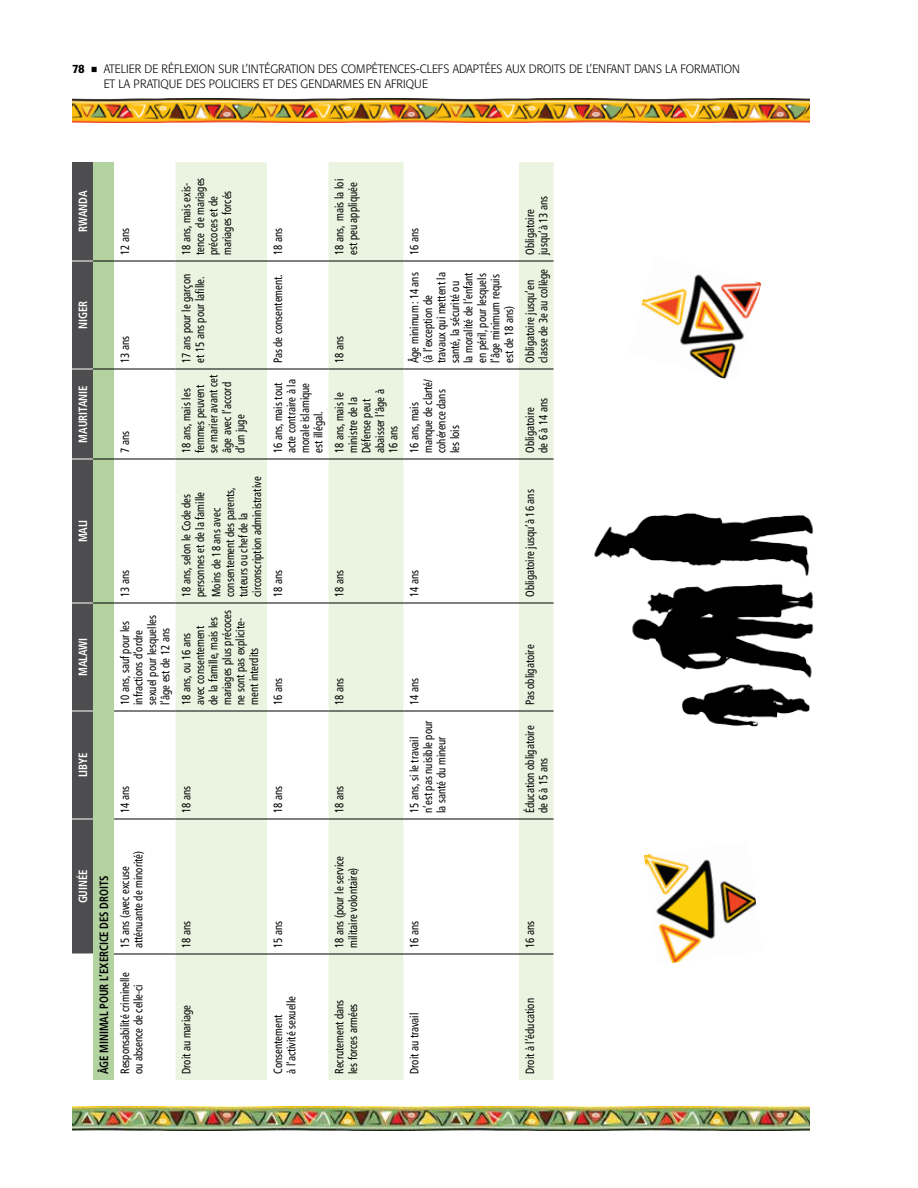
<style>
.page{position:relative;width:918px;height:1188px;background:#fff}
.page>*{position:absolute;margin:0;border:0;box-sizing:border-box;transform-origin:0 0}
.t1{font:condensed 12px/13.5px "Frutiger";color:#000;scale:.9 1}
.t2{font:300 12px/15px "Formata";color:#000;scale:.95 1}
.t3{font:700 condensed 12px "Frutiger";letter-spacing:-.01em;color:#fff;scale:.9 1}
.t4{font:700 condensed 12px "Frutiger";letter-spacing:-.01em;color:#000;scale:.9 1}
.s1{font-weight:500}
.s2{font-family:"Universal Newswith Comm Pi";font-weight:400;font-size:10.5px}
</style>
<div class="page">
<svg style="left:176px;top:162px;width:378px;height:918px;fill:#eaf4e0"></svg>
<hr style="left:114px;top:954px;width:62px;height:1px;background:#000">
<hr style="left:114px;top:819px;width:62px;height:1px;background:#000">
<hr style="left:114px;top:711px;width:62px;height:1px;background:#000">
<hr style="left:114px;top:603px;width:62px;height:1px;background:#000">
<hr style="left:114px;top:459px;width:62px;height:1px;background:#000">
<hr style="left:114px;top:369px;width:62px;height:1px;background:#000">
<hr style="left:114px;top:261px;width:62px;height:1px;background:#000">
<hr style="left:176px;top:954px;width:91px;height:1px;background:#000">
<hr style="left:176px;top:819px;width:91px;height:1px;background:#000">
<hr style="left:176px;top:711px;width:91px;height:1px;background:#000">
<hr style="left:176px;top:603px;width:91px;height:1px;background:#000">
<hr style="left:176px;top:459px;width:91px;height:1px;background:#000">
<hr style="left:176px;top:369px;width:91px;height:1px;background:#000">
<hr style="left:176px;top:261px;width:91px;height:1px;background:#000">
<hr style="left:267px;top:954px;width:61px;height:1px;background:#000">
<hr style="left:267px;top:819px;width:61px;height:1px;background:#000">
<hr style="left:267px;top:711px;width:61px;height:1px;background:#000">
<hr style="left:267px;top:603px;width:61px;height:1px;background:#000">
<hr style="left:267px;top:459px;width:61px;height:1px;background:#000">
<hr style="left:267px;top:369px;width:61px;height:1px;background:#000">
<hr style="left:267px;top:261px;width:61px;height:1px;background:#000">
<hr style="left:328px;top:954px;width:76px;height:1px;background:#000">
<hr style="left:328px;top:819px;width:76px;height:1px;background:#000">
<hr style="left:328px;top:711px;width:76px;height:1px;background:#000">
<hr style="left:328px;top:603px;width:76px;height:1px;background:#000">
<hr style="left:328px;top:459px;width:76px;height:1px;background:#000">
<hr style="left:328px;top:369px;width:76px;height:1px;background:#000">
<hr style="left:328px;top:261px;width:76px;height:1px;background:#000">
<hr style="left:404px;top:954px;width:115px;height:1px;background:#000">
<hr style="left:404px;top:819px;width:115px;height:1px;background:#000">
<hr style="left:404px;top:711px;width:115px;height:1px;background:#000">
<hr style="left:404px;top:603px;width:115px;height:1px;background:#000">
<hr style="left:404px;top:459px;width:115px;height:1px;background:#000">
<hr style="left:404px;top:369px;width:115px;height:1px;background:#000">
<hr style="left:404px;top:261px;width:115px;height:1px;background:#000">
<hr style="left:519px;top:954px;width:35px;height:1px;background:#000">
<hr style="left:519px;top:819px;width:35px;height:1px;background:#000">
<hr style="left:519px;top:711px;width:35px;height:1px;background:#000">
<hr style="left:519px;top:603px;width:35px;height:1px;background:#000">
<hr style="left:519px;top:459px;width:35px;height:1px;background:#000">
<hr style="left:519px;top:369px;width:35px;height:1px;background:#000">
<hr style="left:519px;top:261px;width:35px;height:1px;background:#000">
<svg style="left:72px;top:162px;width:42px;height:918px;background:#8c9b83"></svg>
<img style="left:594px;top:513px;width:219px;height:214px">
<img style="left:641px;top:274px;width:120px;height:105px">
<img style="left:644px;top:854px;width:113px;height:109px">
<img style="left:72px;top:1106px;width:738px;height:25px">
<img style="left:72px;top:98px;width:738px;height:25px">
<p class="t2" style="left:104px;top:61px;width:671px;text-indent:-32px"><span class="s1">78</span> <span class="s2">n</span> ATELIER DE RÉFLEXION SUR L’INTÉGRATION DES COMPÉTENCES-CLEFS ADAPTÉES AUX DROITS DE L’ENFANT DANS LA FORMATION<br>ET LA PRATIQUE DES POLICIERS ET DES GENDARMES EN AFRIQUE</p>
<p class="t3" style="left:76px;top:232px;width:48px;rotate:-90deg">RWANDA</p>
<p class="t3" style="left:76px;top:329px;width:31px;rotate:-90deg">NIGER</p>
<p class="t3" style="left:76px;top:443px;width:64px;rotate:-90deg">MAURITANIE</p>
<p class="t3" style="left:76px;top:542px;width:25px;rotate:-90deg">MALI</p>
<p class="t3" style="left:76px;top:676px;width:43px;rotate:-90deg">MALAWI</p>
<p class="t3" style="left:76px;top:777px;width:28px;rotate:-90deg">LIBYE</p>
<p class="t1" style="left:118px;top:255px;width:32px;rotate:-90deg">12 ans</p>
<p class="t1" style="left:180px;top:255px;width:87px;rotate:-90deg">18 ans, mais exis&shy;tence de mariages précoces et de mariages forcés</p>
<p class="t1" style="left:271px;top:255px;width:32px;rotate:-90deg">18 ans</p>
<p class="t1" style="left:333px;top:255px;width:86px;rotate:-90deg">18 ans, mais la loi est peu appliquée</p>
<p class="t1" style="left:408px;top:255px;width:32px;rotate:-90deg">16 ans</p>
<p class="t1" style="left:523px;top:255px;width:67px;rotate:-90deg">Obligatoire jusqu’à 13 ans</p>
<p class="t1" style="left:118px;top:363px;width:32px;rotate:-90deg">13 ans</p>
<p class="t1" style="left:180px;top:363px;width:100px;rotate:-90deg">17 ans pour le garçon et 15 ans pour lafille.</p>
<p class="t1" style="left:271px;top:363px;width:100px;rotate:-90deg">Pas de consentement.</p>
<p class="t1" style="left:333px;top:363px;width:32px;rotate:-90deg">18 ans</p>
<p class="t1" style="left:408px;top:363px;width:102px;rotate:-90deg">Âge minimum: 14 ans (à l’exception de travaux qui mettent la santé, la sécurité ou la moralité de l’enfant en péril, pour lesquels l’âge minimum requis est de 18 ans)</p>
<p class="t1" style="left:523px;top:363px;width:106px;rotate:-90deg">Obligatoire jusqu’en classe de 3e au collège</p>
<p class="t1" style="left:118px;top:453px;width:26px;rotate:-90deg">7 ans</p>
<p class="t1" style="left:180px;top:453px;width:88px;rotate:-90deg">18 ans, mais les femmes peuvent se marier avant cet âge avec l’accord d’un juge</p>
<p class="t1" style="left:271px;top:453px;width:83px;rotate:-90deg">16 ans, mais tout acte contraire à la morale islamique est illégal.</p>
<p class="t1" style="left:333px;top:453px;width:72px;rotate:-90deg">18 ans, mais le ministre de la<br>Défense peut abaisser l’âge à<br>16 ans</p>
<p class="t1" style="left:408px;top:453px;width:84px;rotate:-90deg">16 ans, mais manque de clarté/ cohérence dans les lois</p>
<p class="t1" style="left:523px;top:453px;width:63px;rotate:-90deg">Obligatoire de 6 à 14 ans</p>
<p class="t1" style="left:118px;top:597px;width:32px;rotate:-90deg">13 ans</p>
<p class="t1" style="left:210px;top:597px;width:135px;rotate:-90deg">Moins de 18 ans avec consentement des parents, tuteurs ou chef de la circonscription administrative</p>
<p class="t1" style="left:180px;top:597px;width:118px;rotate:-90deg">18 ans, selon le Code des personnes et de la famille</p>
<p class="t1" style="left:271px;top:597px;width:32px;rotate:-90deg">18 ans</p>
<p class="t1" style="left:333px;top:597px;width:32px;rotate:-90deg">18 ans</p>
<p class="t1" style="left:408px;top:597px;width:32px;rotate:-90deg">14 ans</p>
<p class="t1" style="left:523px;top:597px;width:121px;rotate:-90deg">Obligatoire jusqu’à 16 ans</p>
<p class="t1" style="left:118px;top:705px;width:101px;rotate:-90deg">10 ans, sauf pour les infractions d’ordre sexuel pour lesquelles l’âge est de 12 ans</p>
<p class="t1" style="left:180px;top:705px;width:107px;rotate:-90deg">18 ans, ou 16 ans<br>avec consentement<br>de la famille, mais les mariages plus précoces ne sont pas explicite&shy;ment interdits</p>
<p class="t1" style="left:271px;top:705px;width:32px;rotate:-90deg">16 ans</p>
<p class="t1" style="left:333px;top:705px;width:32px;rotate:-90deg">18 ans</p>
<p class="t1" style="left:408px;top:705px;width:32px;rotate:-90deg">14 ans</p>
<p class="t1" style="left:523px;top:705px;width:69px;rotate:-90deg">Pas obligatoire</p>
<p class="t1" style="left:118px;top:813px;width:32px;rotate:-90deg">14 ans</p>
<p class="t1" style="left:180px;top:813px;width:32px;rotate:-90deg">18 ans</p>
<p class="t1" style="left:271px;top:813px;width:32px;rotate:-90deg">18 ans</p>
<p class="t1" style="left:333px;top:813px;width:32px;rotate:-90deg">18 ans</p>
<p class="t1" style="left:408px;top:813px;width:104px;rotate:-90deg">15 ans, si le travail n’est pas nuisible pour la santé du mineur</p>
<p class="t1" style="left:523px;top:813px;width:99px;rotate:-90deg">Éducation obligatoire de 6 à 15 ans</p>
<p class="t3" style="left:76px;top:903px;width:38px;rotate:-90deg">GUINÉE</p>
<p class="t4" style="left:97px;top:1074px;width:220px;rotate:-90deg">ÂGE MINIMAL POUR L’EXERCICE DES DROITS</p>
<p class="t1" style="left:118px;top:948px;width:109px;rotate:-90deg">15 ans (avec excuse atténuante de minorité)</p>
<p class="t1" style="left:118px;top:1074px;width:114px;rotate:-90deg">Responsabilité criminelle ou absence de celle-ci</p>
<p class="t1" style="left:180px;top:948px;width:32px;rotate:-90deg">18 ans</p>
<p class="t1" style="left:180px;top:1074px;width:78px;rotate:-90deg">Droit au mariage</p>
<p class="t1" style="left:271px;top:948px;width:32px;rotate:-90deg">15 ans</p>
<p class="t1" style="left:271px;top:1074px;width:88px;rotate:-90deg">Consentement<br>à l’activité sexuelle</p>
<p class="t1" style="left:333px;top:948px;width:104px;rotate:-90deg">18 ans (pour le service militaire volontaire)</p>
<p class="t1" style="left:333px;top:1074px;width:84px;rotate:-90deg">Recrutement dans les forces armées</p>
<p class="t1" style="left:408px;top:948px;width:32px;rotate:-90deg">16 ans</p>
<p class="t1" style="left:408px;top:1074px;width:69px;rotate:-90deg">Droit au travail</p>
<p class="t1" style="left:523px;top:948px;width:32px;rotate:-90deg">16 ans</p>
<p class="t1" style="left:523px;top:1074px;width:86px;rotate:-90deg">Droit à l’éducation</p>
</div>
